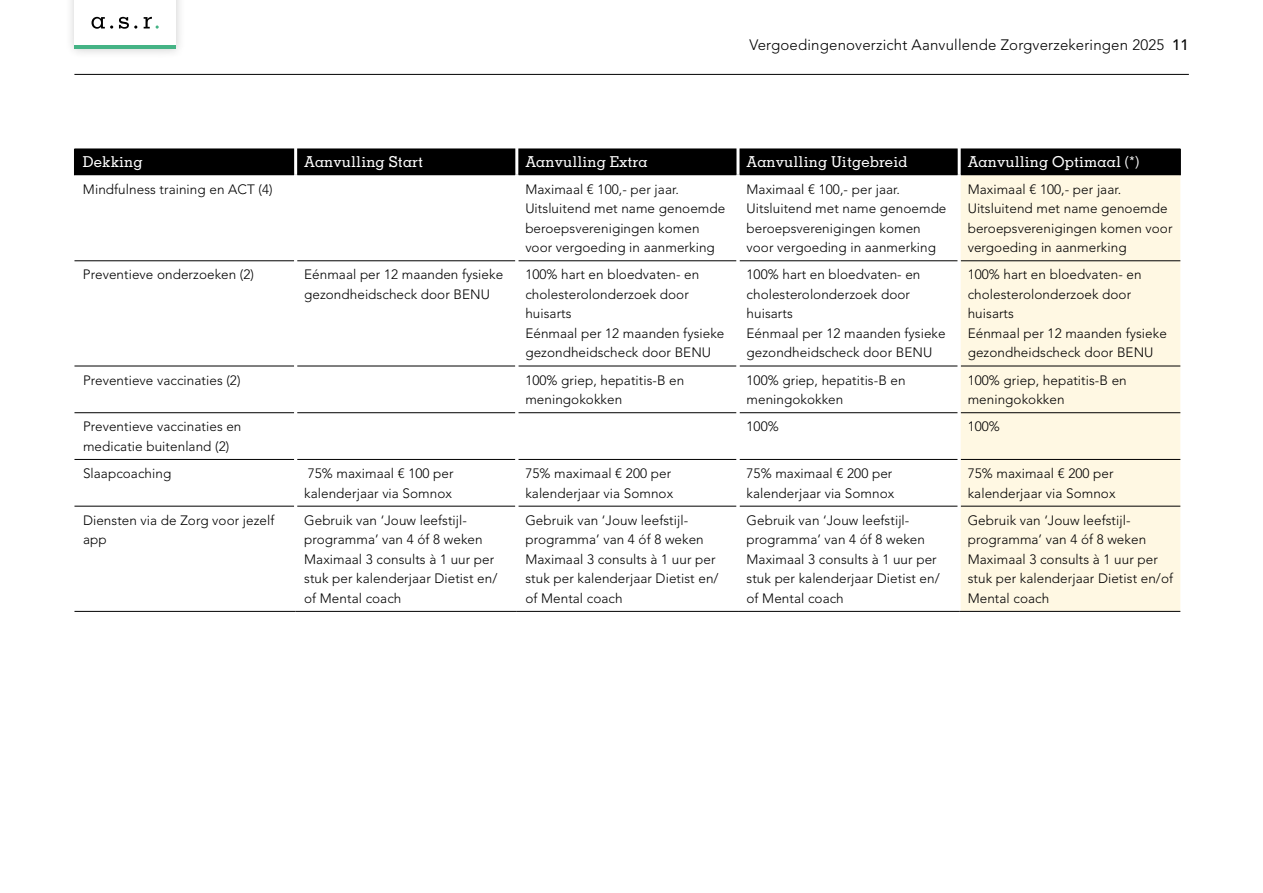
<style>
.page{position:relative;width:1263px;height:893px;background:#fff}
.page>*{position:absolute;margin:0;border:0;box-sizing:border-box;transform-origin:0 0}
.t1{font:500 15px "Memphis LT Std";letter-spacing:.005em;color:#fff}
.t2{font:300 15px "Avenir LT Std";letter-spacing:.01em;color:#000}
.t3{font:300 13.5px/19.5px "Avenir LT Std";letter-spacing:.005em;color:#000}
.s1{font-weight:500}
</style>
<div class="page">
<div style="left:961px;top:175px;width:219px;height:436px;background:#fff8e3"></div>
<div style="left:74px;top:149px;width:1107px;height:26px;background:#000"></div>
<hr style="left:294px;top:149px;width:3px;height:25px;background:#fff">
<hr style="left:515px;top:149px;width:3px;height:25px;background:#fff">
<hr style="left:736px;top:149px;width:3px;height:25px;background:#fff">
<hr style="left:958px;top:149px;width:3px;height:25px;background:#fff">
<hr style="left:75px;top:174px;width:219px;height:1px;background:#000">
<hr style="left:297px;top:174px;width:218px;height:1px;background:#000">
<hr style="left:518px;top:174px;width:218px;height:1px;background:#000">
<hr style="left:739px;top:174px;width:219px;height:1px;background:#000">
<hr style="left:961px;top:174px;width:219px;height:1px;background:#000">
<hr style="left:74px;top:261px;width:220px;height:1px;background:#000">
<hr style="left:297px;top:261px;width:218px;height:1px;background:#000">
<hr style="left:518px;top:261px;width:218px;height:1px;background:#000">
<hr style="left:739px;top:261px;width:219px;height:1px;background:#000">
<hr style="left:961px;top:261px;width:219px;height:1px;background:#000">
<hr style="left:74px;top:366px;width:220px;height:1px;background:#000">
<hr style="left:297px;top:366px;width:218px;height:1px;background:#000">
<hr style="left:518px;top:366px;width:218px;height:1px;background:#000">
<hr style="left:739px;top:366px;width:219px;height:1px;background:#000">
<hr style="left:961px;top:366px;width:219px;height:1px;background:#000">
<hr style="left:74px;top:412px;width:220px;height:1px;background:#000">
<hr style="left:297px;top:412px;width:218px;height:1px;background:#000">
<hr style="left:518px;top:412px;width:218px;height:1px;background:#000">
<hr style="left:739px;top:412px;width:219px;height:1px;background:#000">
<hr style="left:961px;top:412px;width:219px;height:1px;background:#000">
<hr style="left:294px;top:174px;width:3px;height:87px;background:#fff">
<hr style="left:515px;top:174px;width:3px;height:87px;background:#fff">
<hr style="left:736px;top:174px;width:3px;height:87px;background:#fff">
<hr style="left:958px;top:174px;width:3px;height:87px;background:#fff">
<hr style="left:74px;top:459px;width:220px;height:1px;background:#000">
<hr style="left:297px;top:459px;width:218px;height:1px;background:#000">
<hr style="left:518px;top:459px;width:218px;height:1px;background:#000">
<hr style="left:739px;top:459px;width:219px;height:1px;background:#000">
<hr style="left:961px;top:459px;width:219px;height:1px;background:#000">
<hr style="left:74px;top:506px;width:220px;height:1px;background:#000">
<hr style="left:297px;top:506px;width:218px;height:1px;background:#000">
<hr style="left:518px;top:506px;width:218px;height:1px;background:#000">
<hr style="left:739px;top:506px;width:219px;height:1px;background:#000">
<hr style="left:961px;top:506px;width:219px;height:1px;background:#000">
<hr style="left:296px;top:611px;width:221px;height:1px;background:#000">
<hr style="left:517px;top:611px;width:221px;height:1px;background:#000">
<hr style="left:738px;top:611px;width:221px;height:1px;background:#000">
<hr style="left:74px;top:611px;width:222px;height:1px;background:#000">
<hr style="left:959px;top:611px;width:221px;height:1px;background:#000">
<div style="left:64px;top:0;width:122px;height:59px;background:#000;opacity:.2"></div>
<div style="left:74px;top:0;width:102px;height:49px;background:#fff"></div>
<svg style="left:144px;top:17px;width:15px;height:12px"></svg>
<svg style="left:92px;top:17px;width:21px;height:12px"></svg>
<svg style="left:119px;top:17px;width:18px;height:12px"></svg>
<hr style="left:74px;top:46px;width:102px;height:3px;background:#45b385">
<hr style="left:74px;top:74px;width:1115px;height:1px;background:#000">
<p class="t2" style="left:749px;top:36px;width:441px">Vergoedingenoverzicht Aanvullende Zorgverzekeringen 2025 <span class="s1">11</span></p>
<p class="t1" style="left:83px;top:153px;width:61px">Dekking</p>
<p class="t1" style="left:304px;top:153px;width:121px">Aanvulling Start</p>
<p class="t1" style="left:525px;top:153px;width:124px">Aanvulling Extra</p>
<p class="t1" style="left:746px;top:153px;width:163px">Aanvulling Uitgebreid</p>
<p class="t1" style="left:968px;top:153px;width:173px">Aanvulling Optimaal (*)</p>
<p class="t3" style="left:83px;top:179px;width:191px">Mindfulness training en ACT (4)</p>
<p class="t3" style="left:525px;top:179px;width:201px">Maximaal € 100,- per jaar.<br>Uitsluitend met name genoemde beroepsverenigingen komen voor vergoeding in aanmerking</p>
<p class="t3" style="left:746px;top:179px;width:201px">Maximaal € 100,- per jaar.<br>Uitsluitend met name genoemde beroepsverenigingen komen voor vergoeding in aanmerking</p>
<p class="t3" style="left:968px;top:179px;width:206px">Maximaal € 100,- per jaar.<br>Uitsluitend met name genoemde beroepsverenigingen komen voor vergoeding in aanmerking</p>
<p class="t3" style="left:83px;top:265px;width:173px">Preventieve onderzoeken (2)</p>
<p class="t3" style="left:304px;top:265px;width:201px">Eénmaal per 12 maanden fysieke gezondheidscheck door BENU</p>
<p class="t3" style="left:525px;top:265px;width:201px">100% hart en bloedvaten- en cholesterolonderzoek door huisarts<br>Eénmaal per 12 maanden fysieke gezondheidscheck door BENU</p>
<p class="t3" style="left:746px;top:265px;width:201px">100% hart en bloedvaten- en cholesterolonderzoek door huisarts<br>Eénmaal per 12 maanden fysieke gezondheidscheck door BENU</p>
<p class="t3" style="left:968px;top:265px;width:201px">100% hart en bloedvaten- en cholesterolonderzoek door huisarts<br>Eénmaal per 12 maanden fysieke gezondheidscheck door BENU</p>
<p class="t3" style="left:83px;top:370px;width:159px">Preventieve vaccinaties (2)</p>
<p class="t3" style="left:525px;top:370px;width:161px">100% griep, hepatitis-B en meningokokken</p>
<p class="t3" style="left:746px;top:370px;width:161px">100% griep, hepatitis-B en meningokokken</p>
<p class="t3" style="left:968px;top:370px;width:161px">100% griep, hepatitis-B en meningokokken</p>
<p class="t3" style="left:83px;top:417px;width:160px">Preventieve vaccinaties en medicatie buitenland (2)</p>
<p class="t3" style="left:746px;top:417px;width:34px">100%</p>
<p class="t3" style="left:968px;top:417px;width:34px">100%</p>
<p class="t3" style="left:83px;top:464px;width:90px">Slaapcoaching</p>
<p class="t3" style="left:304px;top:464px;width:151px">75% maximaal € 100 per kalenderjaar via Somnox</p>
<p class="t3" style="left:525px;top:464px;width:149px">75% maximaal € 200 per kalenderjaar via Somnox</p>
<p class="t3" style="left:746px;top:464px;width:149px">75% maximaal € 200 per kalenderjaar via Somnox</p>
<p class="t3" style="left:968px;top:464px;width:149px">75% maximaal € 200 per kalenderjaar via Somnox</p>
<p class="t3" style="left:83px;top:510px;width:193px">Diensten via de Zorg voor jezelf app</p>
<p class="t3" style="left:304px;top:510px;width:195px">Gebruik van ‘Jouw leefstijl&shy;programma’ van 4 óf 8 weken<br>Maximaal 3 consults à 1 uur per stuk per kalenderjaar Dietist en/ of Mental coach</p>
<p class="t3" style="left:525px;top:510px;width:195px">Gebruik van ‘Jouw leefstijl&shy;programma’ van 4 óf 8 weken<br>Maximaal 3 consults à 1 uur per stuk per kalenderjaar Dietist en/ of Mental coach</p>
<p class="t3" style="left:746px;top:510px;width:195px">Gebruik van ‘Jouw leefstijl&shy;programma’ van 4 óf 8 weken<br>Maximaal 3 consults à 1 uur per stuk per kalenderjaar Dietist en/ of Mental coach</p>
<p class="t3" style="left:968px;top:510px;width:207px">Gebruik van ‘Jouw leefstijl&shy;programma’ van 4 óf 8 weken<br>Maximaal 3 consults à 1 uur per stuk per kalenderjaar Dietist en/of<br>Mental coach</p>
</div>
